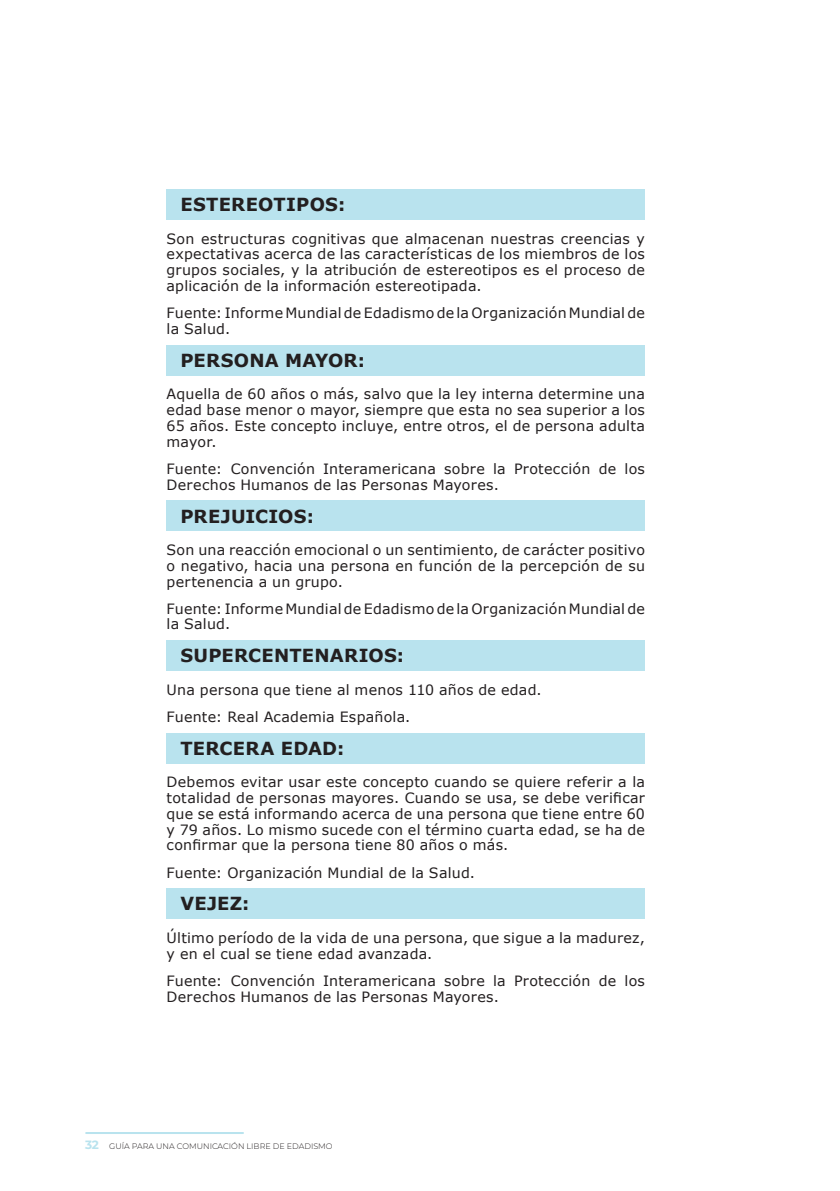
<style>
.page{position:relative;width:840px;height:1191px;background:#fff}
.page>*{position:absolute;margin:0;border:0;box-sizing:border-box;transform-origin:0 0}
.t1{font:700 18px "Verdana";letter-spacing:.01em;color:#231f20}
.t2{font:14.2px/15.8px "Verdana";letter-spacing:.015em;color:#231f20}
.t3{font:300 8px "Montserrat";color:#231f20}
.s1{font-weight:700;font-size:12px;color:#b9e3ee}
</style>
<div class="page">
<hr style="left:86px;top:1132px;width:157px;height:2px;background:#b9e3ee">
<hr style="left:839px;top:0;width:1px;height:1191px;background:#2f8f7d">
<div style="left:166px;top:501px;width:478px;height:30px;background:#b9e3ee"></div>
<div style="left:166px;top:189px;width:478px;height:31px;background:#b9e3ee"></div>
<div style="left:166px;top:345px;width:478px;height:30px;background:#b9e3ee"></div>
<div style="left:166px;top:640px;width:478px;height:31px;background:#b9e3ee"></div>
<div style="left:166px;top:733px;width:478px;height:30px;background:#b9e3ee"></div>
<div style="left:166px;top:888px;width:478px;height:30px;background:#b9e3ee"></div>
<p class="t1" style="left:180px;top:193px;width:166px">ESTEREOTIPOS:</p>
<p class="t2" style="left:166px;top:231px;width:479px;text-align:justify">Son estructuras cognitivas que almacenan nuestras creencias y expectativas acerca de las características de los miembros de los grupos sociales, y la atribución de estereotipos es el proceso de aplicación de la información estereotipada.</p>
<p class="t2" style="left:166px;top:305px;width:479px">Fuente: Informe Mundial de Edadismo de la Organización Mundial de la Salud.</p>
<p class="t1" style="left:180px;top:349px;width:186px">PERSONA MAYOR:</p>
<p class="t2" style="left:166px;top:386px;width:479px;text-align:justify">Aquella de 60 años o más, salvo que la ley interna determine una edad base menor o mayor, siempre que esta no sea superior a los 65 años. Este concepto incluye, entre otros, el de persona adulta mayor.</p>
<p class="t2" style="left:166px;top:461px;width:479px">Fuente: Convención Interamericana sobre la Protección de los<br>Derechos Humanos de las Personas Mayores.</p>
<p class="t1" style="left:180px;top:504px;width:135px">PREJUICIOS:</p>
<p class="t2" style="left:166px;top:542px;width:479px;text-align:justify">Son una reacción emocional o un sentimiento, de carácter positivo o negativo, hacia una persona en función de la percepción de su pertenencia a un grupo.</p>
<p class="t2" style="left:166px;top:601px;width:479px">Fuente: Informe Mundial de Edadismo de la Organización Mundial de la Salud.</p>
<p class="t1" style="left:180px;top:644px;width:225px">SUPERCENTENARIOS:</p>
<p class="t2" style="left:166px;top:676px;width:376px;line-height:27.2px">Una persona que tiene al menos 110 años de edad.<br>Fuente: Real Academia Española.</p>
<p class="t1" style="left:180px;top:736px;width:165px">TERCERA EDAD:</p>
<p class="t2" style="left:166px;top:774px;width:479px;text-align:justify">Debemos evitar usar este concepto cuando se quiere referir a la totalidad de personas mayores. Cuando se usa, se debe verificar que se está informando acerca de una persona que tiene entre 60 y 79 años. Lo mismo sucede con el término cuarta edad, se ha de confirmar que la persona tiene 80 años o más.</p>
<p class="t2" style="left:166px;top:864px;width:310px">Fuente: Organización Mundial de la Salud.</p>
<p class="t1" style="left:180px;top:892px;width:71px">VEJEZ:</p>
<p class="t2" style="left:166px;top:930px;width:479px">Último período de la vida de una persona, que sigue a la madurez, y en el cual se tiene edad avanzada.</p>
<p class="t2" style="left:166px;top:973px;width:479px">Fuente: Convención Interamericana sobre la Protección de los<br>Derechos Humanos de las Personas Mayores.</p>
<p class="t3" style="left:85px;top:1140px;width:249px"><span class="s1">32</span> GUÍA PARA UNA COMUNICACIÓN LIBRE DE EDADISMO</p>
</div>
